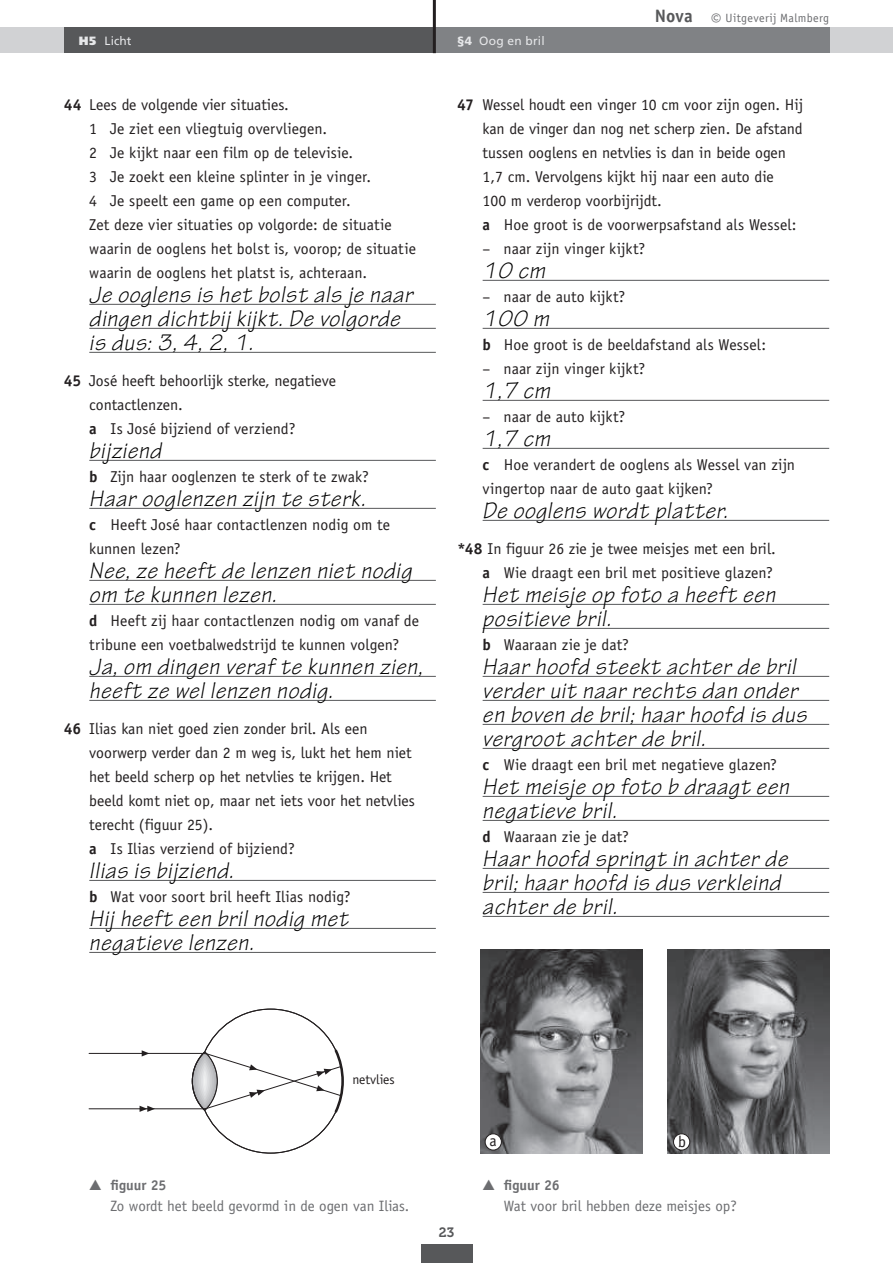
<style>
.page{position:relative;width:893px;height:1263px;background:#fff}
.page>*{position:absolute;margin:0;border:0;box-sizing:border-box;transform-origin:0 0}
.t1{font:italic 24px/24px "Tekton Pro";letter-spacing:.045em;color:#000}
.t2{font:15.75px/24px "Officina Sans Std";color:#231f20}
.t3{font:15px "Officina Sans Std";color:#6c6d70}
.t4{font:700 14.25px "Officina Sans Std";color:#6c6d70}
.t5{font:13.5px "Officina Sans Std";color:#231f20}
.t6{font:13.5px "Museo 700";color:#57585a}
.t7{font:12px "Officina Sans Std";letter-spacing:.025em;color:#6c6d70}
.t8{font:12px "Frutiger LT Std";letter-spacing:.015em;color:#e6e7e9}
.s1{font-weight:900}
.s2{font-weight:700;font-size:18px;color:#57585a}
.s3{font-size:19.5px}
.s4{font-weight:700}
</style>
<div class="page">
<div style="left:0;top:28px;width:893px;height:25px;background:#d1d2d4"></div>
<div style="left:296px;top:28px;width:533px;height:25px;background:#808285"></div>
<div style="left:64px;top:28px;width:370px;height:25px;background:#57585a"></div>
<hr style="left:433px;top:0;width:3px;height:53px;background:#231f20">
<hr style="left:89px;top:304px;width:347px;height:1px;background:#57585a">
<hr style="left:89px;top:328px;width:347px;height:1px;background:#57585a">
<hr style="left:89px;top:352px;width:347px;height:1px;background:#57585a">
<hr style="left:89px;top:460px;width:347px;height:1px;background:#57585a">
<hr style="left:89px;top:508px;width:347px;height:1px;background:#57585a">
<hr style="left:89px;top:580px;width:347px;height:1px;background:#57585a">
<hr style="left:89px;top:604px;width:347px;height:1px;background:#57585a">
<hr style="left:89px;top:676px;width:347px;height:1px;background:#57585a">
<hr style="left:89px;top:700px;width:347px;height:1px;background:#57585a">
<hr style="left:89px;top:880px;width:347px;height:1px;background:#57585a">
<hr style="left:89px;top:928px;width:347px;height:1px;background:#57585a">
<hr style="left:89px;top:952px;width:347px;height:1px;background:#57585a">
<hr style="left:483px;top:280px;width:346px;height:1px;background:#57585a">
<hr style="left:483px;top:328px;width:346px;height:1px;background:#57585a">
<hr style="left:483px;top:400px;width:346px;height:1px;background:#57585a">
<hr style="left:483px;top:448px;width:346px;height:1px;background:#57585a">
<hr style="left:483px;top:520px;width:346px;height:1px;background:#57585a">
<hr style="left:483px;top:604px;width:346px;height:1px;background:#57585a">
<hr style="left:483px;top:628px;width:346px;height:1px;background:#57585a">
<hr style="left:483px;top:676px;width:346px;height:1px;background:#57585a">
<hr style="left:483px;top:700px;width:346px;height:1px;background:#57585a">
<hr style="left:483px;top:724px;width:346px;height:1px;background:#57585a">
<hr style="left:483px;top:748px;width:346px;height:1px;background:#57585a">
<hr style="left:483px;top:796px;width:346px;height:1px;background:#57585a">
<hr style="left:483px;top:820px;width:346px;height:1px;background:#57585a">
<hr style="left:483px;top:868px;width:346px;height:1px;background:#57585a">
<hr style="left:483px;top:892px;width:346px;height:1px;background:#57585a">
<hr style="left:483px;top:916px;width:346px;height:1px;background:#57585a">
<hr style="left:89px;top:1053px;width:53px;height:1px;background:#231f20">
<hr style="left:89px;top:1108px;width:51px;height:1px;background:#231f20">
<svg style="left:139px;top:1008px;width:205px;height:146px"></svg>
<img style="left:480px;top:950px;width:162px;height:204px">
<img style="left:668px;top:950px;width:161px;height:204px">
<div style="left:485px;top:1134px;width:16px;height:16px;background:#fff;border-radius:50%"></div>
<div style="left:485px;top:1133px;width:17px;height:17px;border:1px solid #231f20;border-radius:50%"></div>
<div style="left:673px;top:1134px;width:17px;height:16px;background:#fff;border-radius:50%"></div>
<div style="left:673px;top:1133px;width:17px;height:17px;border:1px solid #231f20;border-radius:50%"></div>
<div style="left:421px;top:1244px;width:51px;height:19px;background:#57585a"></div>
<p class="t8" style="left:79px;top:34px;width:54px"><span class="s1">H5</span> Licht</p>
<p class="t8" style="left:457px;top:34px;width:89px"><span class="s1">§4</span> Oog en bril</p>
<p class="t7" style="left:655px;top:11px;width:176px"><span class="s2">Nova</span> <span class="s3">©</span> Uitgeverij Malmberg</p>
<p class="t2" style="left:89px;top:92px;width:328px;text-indent:-26px"><span class="s4">44</span> Lees de volgende vier situaties.<br>1 Je ziet een vliegtuig overvliegen.<br>2 Je kijkt naar een film op de televisie.<br>3 Je zoekt een kleine splinter in je vinger.<br>4 Je speelt een game op een computer.<br>Zet deze vier situaties op volgorde: de situatie waarin de ooglens het bolst is, voorop; de situatie waarin de ooglens het platst is, achteraan.</p>
<h1 class="t1" style="left:89px;top:283px;width:325px">Je ooglens is het bolst als je naar dingen dichtbij kijkt. De volgorde is dus: 3, 4, 2, 1.</h1>
<p class="t2" style="left:89px;top:368px;width:248px;text-indent:-25px"><span class="s4">45</span> José heeft behoorlijk sterke, negatieve contactlenzen.<br><span class="s4">a</span> Is José bijziend of verziend?</p>
<h1 class="t1" style="left:89px;top:439px;width:73px">bijziend</h1>
<p class="t2" style="left:89px;top:464px;width:281px"><span class="s4">b</span> Zijn haar ooglenzen te sterk of te zwak?</p>
<h1 class="t1" style="left:89px;top:487px;width:277px">Haar ooglenzen zijn te sterk.</h1>
<p class="t2" style="left:89px;top:512px;width:302px"><span class="s4">c</span> Heeft José haar contactlenzen nodig om te kunnen lezen?</p>
<h1 class="t1" style="left:89px;top:559px;width:324px">Nee, ze heeft de lenzen niet nodig om te kunnen lezen.</h1>
<p class="t2" style="left:89px;top:608px;width:331px"><span class="s4">d</span> Heeft zij haar contactlenzen nodig om vanaf de tribune een voetbalwedstrijd te kunnen volgen?</p>
<h1 class="t1" style="left:89px;top:655px;width:334px">Ja, om dingen veraf te kunnen zien, heeft ze wel lenzen nodig.</h1>
<p class="t2" style="left:89px;top:716px;width:327px;text-indent:-26px"><span class="s4">46</span> Ilias kan niet goed zien zonder bril. Als een voorwerp verder dan 2 m weg is, lukt het hem niet het beeld scherp op het netvlies te krijgen. Het beeld komt niet op, maar net iets voor het netvlies terecht (figuur 25).<br><span class="s4">a</span> Is Ilias verziend of bijziend?</p>
<h1 class="t1" style="left:89px;top:859px;width:146px">Ilias is bijziend.</h1>
<p class="t2" style="left:89px;top:884px;width:263px"><span class="s4">b</span> Wat voor soort bril heeft Ilias nodig?</p>
<h1 class="t1" style="left:89px;top:907px;width:260px">Hij heeft een bril nodig met negatieve lenzen.</h1>
<p class="t2" style="left:483px;top:92px;width:322px;text-indent:-26px"><span class="s4">47</span> Wessel houdt een vinger 10 cm voor zijn ogen. Hij kan de vinger dan nog net scherp zien. De afstand tussen ooglens en netvlies is dan in beide ogen 1,7 cm. Vervolgens kijkt hij naar een auto die<br>100 m verderop voorbijrijdt.<br><span class="s4">a</span> Hoe groot is de voorwerpsafstand als Wessel:</p>
<p class="t2" style="left:483px;top:237px;width:164px">– naar zijn vinger kijkt?</p>
<h1 class="t1" style="left:483px;top:259px;width:64px">10 cm</h1>
<p class="t2" style="left:483px;top:284px;width:144px">– naar de auto kijkt?</p>
<h1 class="t1" style="left:483px;top:307px;width:68px">100 m</h1>
<p class="t2" style="left:483px;top:332px;width:285px"><span class="s4">b</span> Hoe groot is de beeldafstand als Wessel:</p>
<p class="t2" style="left:483px;top:356px;width:164px">– naar zijn vinger kijkt?</p>
<h1 class="t1" style="left:483px;top:379px;width:69px">1,7 cm</h1>
<p class="t2" style="left:483px;top:404px;width:144px">– naar de auto kijkt?</p>
<h1 class="t1" style="left:483px;top:427px;width:69px">1,7 cm</h1>
<p class="t2" style="left:483px;top:452px;width:314px"><span class="s4">c</span> Hoe verandert de ooglens als Wessel van zijn vingertop naar de auto gaat kijken?</p>
<h1 class="t1" style="left:483px;top:499px;width:246px">De ooglens wordt platter.</h1>
<p class="t2" style="left:457px;top:536px;width:320px;text-align:right"><span class="s4">*48</span> In figuur 26 zie je twee meisjes met een bril. <span class="s4">a</span> Wie draagt een bril met positieve glazen?</p>
<h1 class="t1" style="left:483px;top:583px;width:294px">Het meisje op foto a heeft een positieve bril.</h1>
<p class="t2" style="left:483px;top:632px;width:148px"><span class="s4">b</span> Waaraan zie je dat?</p>
<h1 class="t1" style="left:483px;top:655px;width:325px">Haar hoofd steekt achter de bril verder uit naar rechts dan onder en boven de bril; haar hoofd is dus vergroot achter de bril.</h1>
<p class="t2" style="left:483px;top:752px;width:296px"><span class="s4">c</span> Wie draagt een bril met negatieve glazen?</p>
<h1 class="t1" style="left:483px;top:775px;width:308px">Het meisje op foto b draagt een negatieve bril.</h1>
<p class="t2" style="left:483px;top:824px;width:148px"><span class="s4">d</span> Waaraan zie je dat?</p>
<h1 class="t1" style="left:483px;top:847px;width:306px">Haar hoofd springt in achter de bril; haar hoofd is dus verkleind achter de bril.</h1>
<p class="t5" style="left:352px;top:1071px;width:44px">netvlies</p>
<p class="t4" style="left:89px;top:1176px;width:79px">▲ figuur 25</p>
<p class="t3" style="left:111px;top:1197px;width:300px">Zo wordt het beeld gevormd in de ogen van Ilias.</p>
<p class="t6" style="left:439px;top:1225px;width:17px">23</p>
<p class="t2" style="left:489px;top:1129px;width:9px">a</p>
<p class="t2" style="left:678px;top:1129px;width:9px">b</p>
<p class="t4" style="left:483px;top:1176px;width:79px">▲ figuur 26</p>
<p class="t3" style="left:504px;top:1197px;width:234px">Wat voor bril hebben deze meisjes op?</p>
</div>
